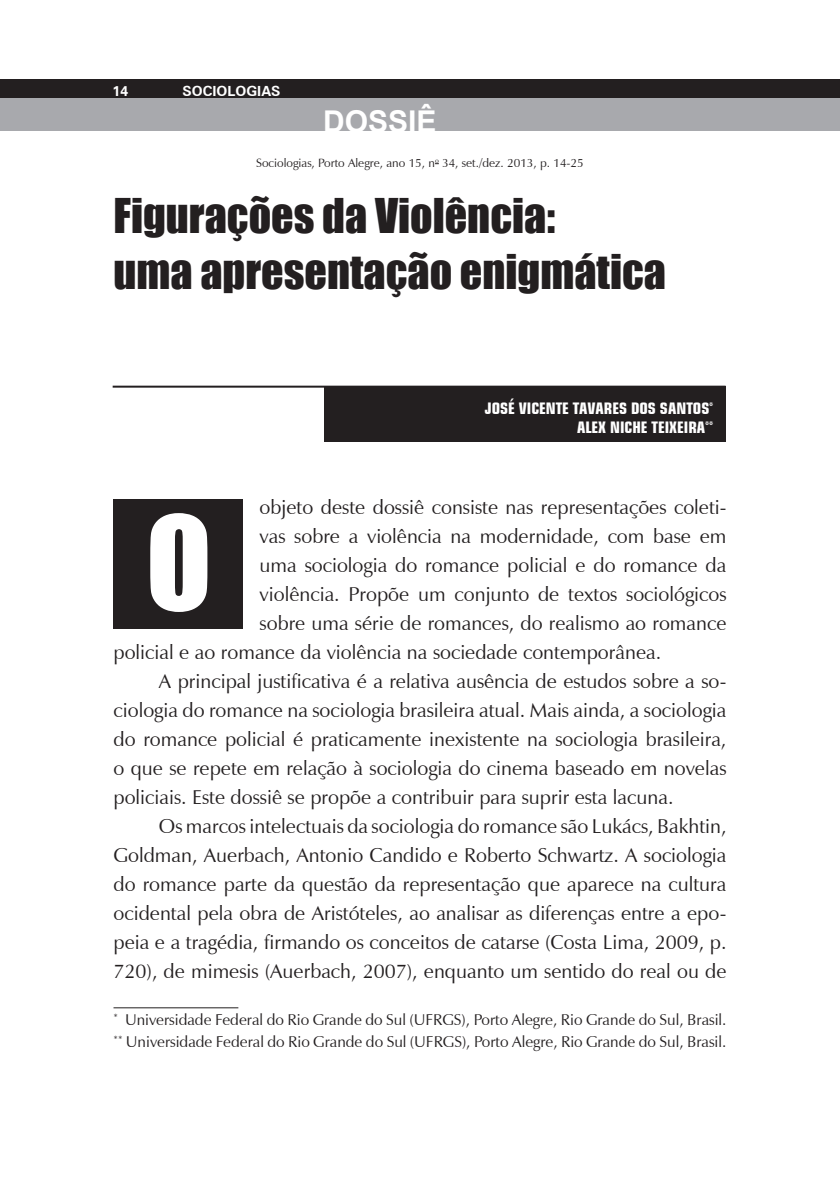
<style>
.page{position:relative;width:840px;height:1191px;background:#fff}
.page>*{position:absolute;margin:0;border:0;box-sizing:border-box;transform-origin:0 0}
.t1{font:120px "Impact";color:#fff}
.t2{font:44px/56px "Impact";color:#231f20}
.t3{font:700 30px "Arial";color:#fff}
.t4{font:20px "Zapf Humanist 601 BT";color:#231f20}
.t5{font:700 condensed 16px/19.2px "Square 721 BT";color:#fff;text-align:right}
.t6{font:15.6px/22.2px "Zapf Humanist 601 BT";color:#231f20}
.t7{font:700 14px "Zurich BT";color:#fff}
.t8{font:12px "Zapf Humanist 601 BT";color:#231f20}
</style>
<div class="page">
<div style="left:0;top:79px;width:839px;height:20px;background:#231f20"></div>
<div style="left:113px;top:499px;width:129px;height:129px;background:#231f20"></div>
<div style="left:0;top:99px;width:839px;height:32px;background:#a8a9ad"></div>
<div style="left:324px;top:386px;width:401px;height:55px;background:#231f20"></div>
<hr style="left:113px;top:386px;width:612px;height:2px;background:#231f20">
<hr style="left:113px;top:1007px;width:125px;height:1px;background:#231f20">
<p class="t7" style="left:113px;top:82px;width:17px">14</p>
<p class="t7" style="left:182px;top:82px;width:99px">SOCIOLOGIAS</p>
<h3 class="t3" style="left:323px;top:102px;width:115px">DOSSIÊ</h3>
<p class="t8" style="left:256px;top:155px;width:329px">Sociologias, Porto Alegre, ano 15, n<sup>o</sup> 34, set./dez. 2013, p. 14-25</p>
<h2 class="t2" style="left:113px;top:187px;width:553px">Figurações da Violência:<br>uma apresentação enigmática</h2>
<p class="t5" style="left:484px;top:399px;width:230px">JOSÉ VICENTE TAVARES DOS SANTOS<sup>*<br></sup>ALEX NICHE TEIXEIRA<sup>**</sup></p>
<p class="t4" style="left:259px;top:495px;width:468px">objeto deste dossiê consiste nas representações coleti-</p>
<p class="t4" style="left:259px;top:524px;width:468px">vas sobre a violência na modernidade, com base em</p>
<p class="t4" style="left:259px;top:553px;width:468px">uma sociologia do romance policial e do romance da</p>
<p class="t4" style="left:259px;top:582px;width:468px">violência. Propõe um conjunto de textos sociológicos</p>
<p class="t4" style="left:259px;top:611px;width:468px">sobre uma série de romances, do realismo ao romance</p>
<p class="t4" style="left:113px;top:640px;width:549px">policial e ao romance da violência na sociedade contemporânea.</p>
<p class="t4" style="left:159px;top:669px;width:568px">A principal justificativa é a relativa ausência de estudos sobre a so-</p>
<p class="t4" style="left:113px;top:698px;width:614px">ciologia do romance na sociologia brasileira atual. Mais ainda, a sociologia</p>
<p class="t4" style="left:113px;top:727px;width:614px">do romance policial é praticamente inexistente na sociologia brasileira,</p>
<p class="t4" style="left:113px;top:756px;width:614px">o que se repete em relação à sociologia do cinema baseado em novelas</p>
<p class="t4" style="left:113px;top:785px;width:561px">policiais. Este dossiê se propõe a contribuir para suprir esta lacuna.</p>
<p class="t4" style="left:159px;top:814px;width:568px">Os marcos intelectuais da sociologia do romance são Lukács, Bakhtin,</p>
<p class="t4" style="left:113px;top:843px;width:614px">Goldman, Auerbach, Antonio Candido e Roberto Schwartz. A sociologia</p>
<p class="t4" style="left:113px;top:872px;width:614px">do romance parte da questão da representação que aparece na cultura</p>
<p class="t4" style="left:113px;top:901px;width:614px">ocidental pela obra de Aristóteles, ao analisar as diferenças entre a epo-</p>
<p class="t4" style="left:113px;top:930px;width:614px">peia e a tragédia, firmando os conceitos de catarse (Costa Lima, 2009, p.</p>
<p class="t4" style="left:113px;top:959px;width:614px">720), de mimesis (Auerbach, 2007), enquanto um sentido do real ou de</p>
<h1 class="t1" style="left:146px;top:470px;width:67px">O</h1>
<p class="t6" style="left:113px;top:1008px;width:614px"><sup>*</sup> Universidade Federal do Rio Grande do Sul (UFRGS), Porto Alegre, Rio Grande do Sul, Brasil. <sup>**</sup> Universidade Federal do Rio Grande do Sul (UFRGS), Porto Alegre, Rio Grande do Sul, Brasil.</p>
</div>
